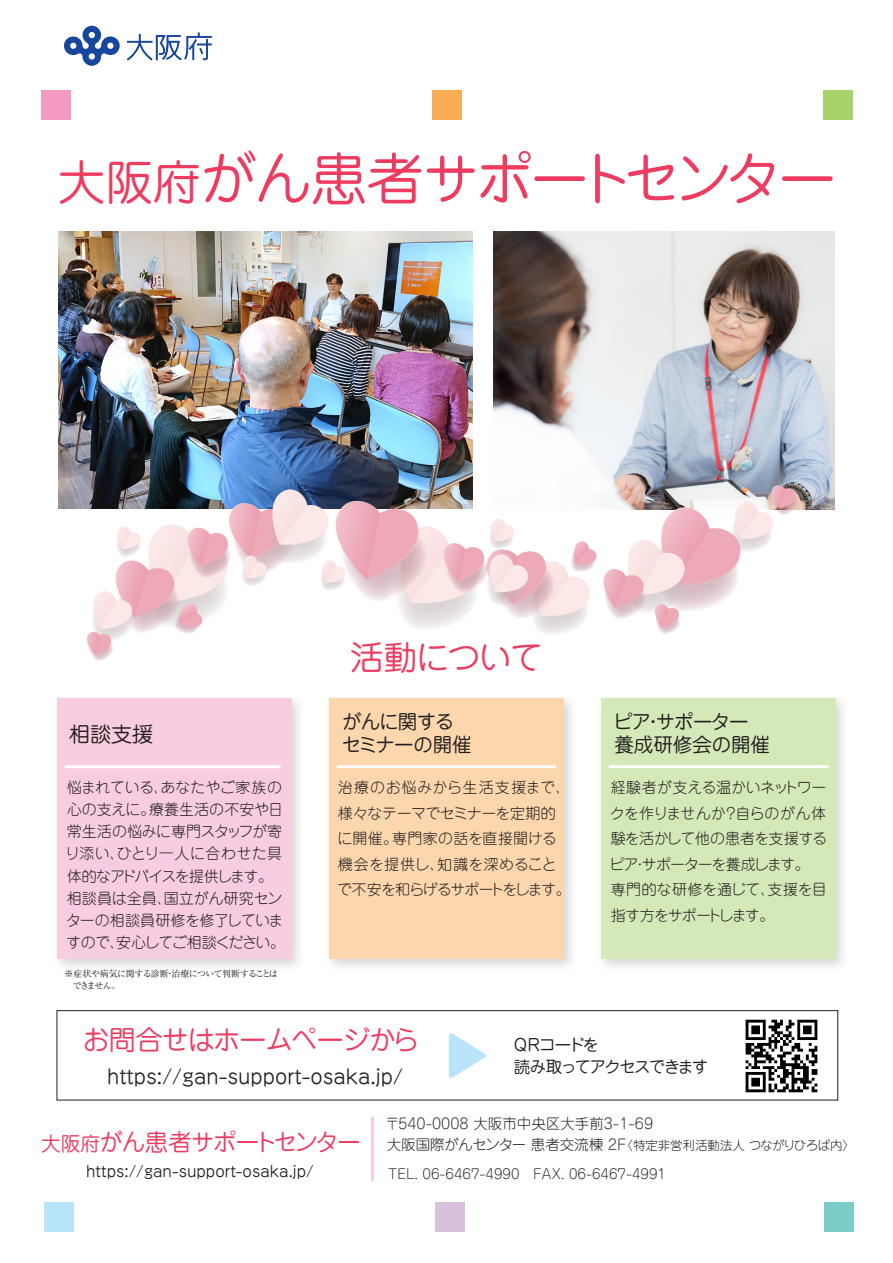
<style>
.page{position:relative;width:893px;height:1263px;background:#fff}
.page>*{position:absolute;margin:0;border:0;box-sizing:border-box;transform-origin:0 0}
.t1{font:56.85px "Jun 201 Pro";letter-spacing:-.055em;color:#ee3b60}
.t2{font:33.3px "Jun 201 Pro";letter-spacing:-.055em;color:#ee3b60}
.t3{font:27px "Jun 201 Pro";letter-spacing:-.04em;color:#ee3b60}
.t4{font:23.7px "Jun 201 Pro";letter-spacing:-.055em;color:#ee3b60}
.t5{font:21px "Jun 201 Pro";color:#231f20}
.t6{font:19.5px/23.4px "Jun 201 Pro";color:#231f20}
.t7{font:19.5px/23.4px "Jun 201 Pro";letter-spacing:-.035em;color:#231f20}
.t8{font:16.5px/22px "Jun 201 Pro";letter-spacing:-.1em;color:#231f20}
.t9{font:300 15px/25.5px "Jun 101 Pro";letter-spacing:-.025em;color:#231f20}
.t10{font:15px "Jun 201 Pro";color:#231f20}
.t11{font:300 14.55px "Jun 101 Pro";color:#231f20}
.t12{font:300 13.5px "Jun 101 Pro";color:#231f20}
.t13{font:300 12.45px "Jun 101 Pro";color:#231f20}
.t14{font:9px/11.6px "Ryumin Pro";letter-spacing:-.065em;color:#231f20}
.s1{font-size:47.7px}
.s2{font-size:19.8px}
.s3{font-size:14.55px}
</style>
<div class="page">
<img style="left:493px;top:232px;width:341px;height:277px">
<img style="left:59px;top:232px;width:413px;height:277px">
<img style="left:72px;top:484px;width:732px;height:177px">
<div style="left:41px;top:90px;width:30px;height:30px;background:#f499c2"></div>
<div style="left:432px;top:90px;width:30px;height:30px;background:#faab55"></div>
<div style="left:823px;top:90px;width:30px;height:30px;background:#a8d26c"></div>
<div style="left:44px;top:1202px;width:29px;height:30px;background:#b9e5fa"></div>
<div style="left:435px;top:1202px;width:29px;height:30px;background:#d9c1dd"></div>
<div style="left:825px;top:1202px;width:29px;height:30px;background:#7accc8"></div>
<img style="left:745px;top:1019px;width:73px;height:74px">
<div style="left:58px;top:699px;width:234px;height:260px;background:#f9cde1"></div>
<div style="left:330px;top:699px;width:234px;height:260px;background:#fcd6ac"></div>
<div style="left:602px;top:699px;width:234px;height:260px;background:#d4e9b7"></div>
<hr style="left:371px;top:1117px;width:2px;height:64px;background:#f9ccdf">
<svg style="left:449px;top:1033px;width:37px;height:45px"></svg>
<hr style="left:66px;top:765px;width:213px;height:3px;background:#fff">
<hr style="left:338px;top:765px;width:217px;height:3px;background:#fff">
<hr style="left:610px;top:765px;width:217px;height:3px;background:#fff">
<div style="left:57px;top:1010px;width:781px;height:90px;border:1px solid #231f20"></div>
<svg style="left:64px;top:26px;width:56px;height:40px"></svg>
<svg style="left:127px;top:32px;width:85px;height:29px"></svg>
<h1 class="t1" style="left:58px;top:134px;width:779px"><span class="s1">大阪府</span>がん患者サポートセンター</h1>
<h3 class="t5" style="left:69px;top:717px;width:85px">相談支援</h3>
<h2 class="t2" style="left:350px;top:631px;width:194px">活動について</h2>
<h3 class="t7" style="left:341px;top:708px;width:132px">がんに関するセミナーの開催</h3>
<h3 class="t6" style="left:613px;top:708px;width:158px">ピア・サポーター養成研修会の開催</h3>
<p class="t9" style="left:65px;top:775px;width:221px;line-height:22px">悩まれている、あなたやご家族の心の支えに。療養生活の不安や日常生活の悩みに専門スタッフが寄り添い、ひとり一人に合わせた具体的なアドバイスを提供します。相談員は全員、国立がん研究センターの相談員研修を修了していますので、安心してご相談ください。</p>
<p class="t9" style="left:337px;top:773px;width:235px">治療のお悩みから生活支援まで、様々なテーマでセミナーを定期的に開催。専門家の話を直接聞ける機会を提供し、知識を深めることで不安を和らげるサポートをします。</p>
<p class="t9" style="left:610px;top:773px;width:219px">経験者が支える温かいネットワークを作りませんか？自らのがん体験を活かして他の患者を支援するピア・サポーターを養成します。専門的な研修を通じて、支援を目指す方をサポートします。</p>
<p class="t14" style="left:64px;top:967px;width:215px">※症状や病気に関する診断・治療について判断することは　できません。</p>
<h3 class="t3" style="left:82px;top:1018px;width:339px">お問合せはホームページから</h3>
<h3 class="t6" style="left:107px;top:1063px;width:297px">https://gan-support-osaka.jp/</h3>
<p class="t8" style="left:514px;top:1032px;width:196px">QRコードを<br>読み取ってアクセスできます</p>
<h3 class="t4" style="left:41px;top:1123px;width:321px"><span class="s2">大阪府</span>がん患者サポートセンター</h3>
<p class="t10" style="left:86px;top:1159px;width:229px">https://gan-support-osaka.jp/</p>
<p class="t11" style="left:385px;top:1112px;width:269px">〒540-0008 大阪市中央区大手前3-1-69</p>
<p class="t13" style="left:387px;top:1135px;width:470px"><span class="s3">大阪国際がんセンター 患者交流棟 2F</span>〈特定非営利活動法人 つながりひろば内〉</p>
<p class="t12" style="left:388px;top:1163px;width:279px">TEL. 06-6467-4990　FAX. 06-6467-4991</p>
</div>
